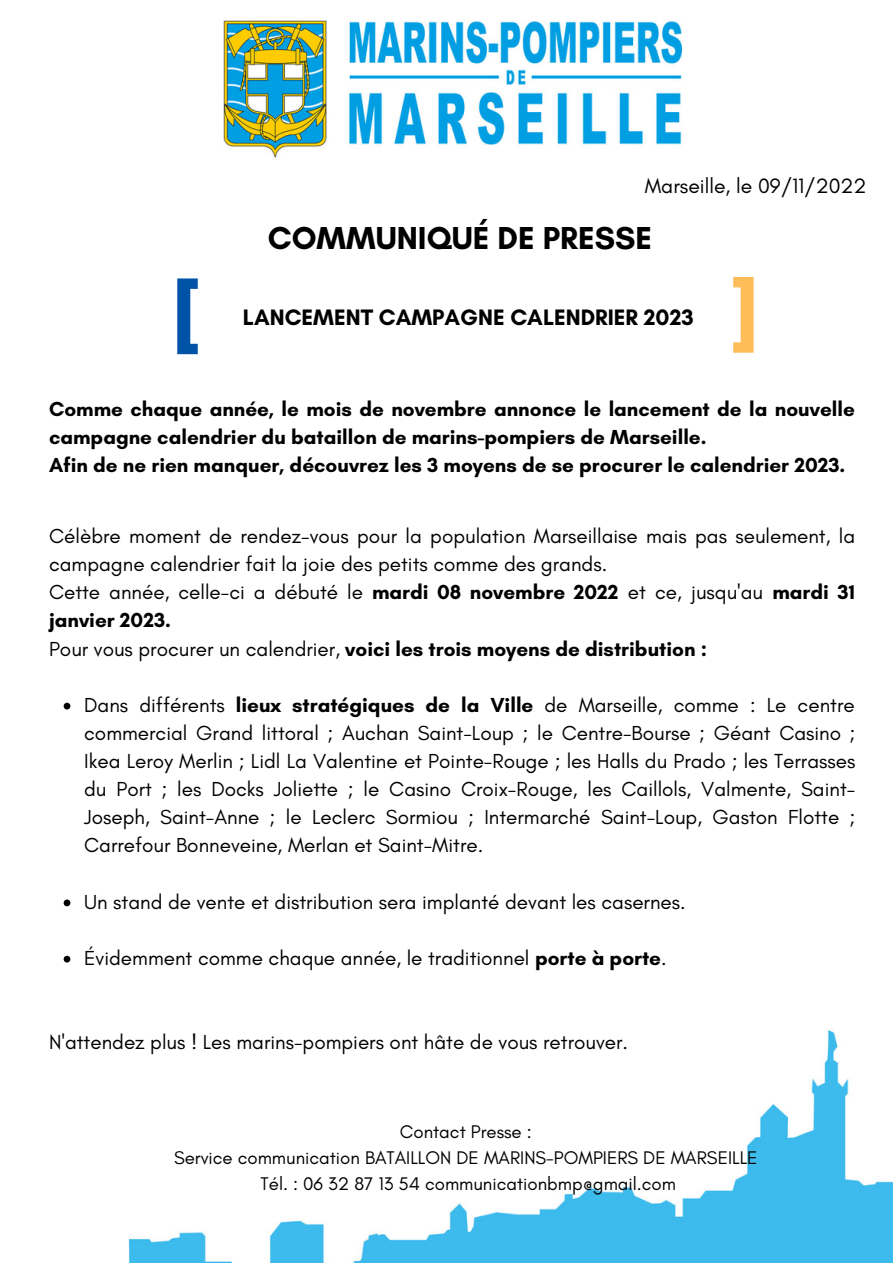
<style>
.page{position:relative;width:893px;height:1264px;background:#fff}
.page>*{position:absolute;margin:0;border:0;box-sizing:border-box;transform-origin:0 0}
.t1{font:800 83.85px "Open Sans";color:#ffbd59}
.t2{font:800 83.85px "Open Sans";color:#0053a6}
.t3{font:700 32.4px "Glacial Indifference";color:#000}
.t4{font:700 22.8px "Glacial Indifference";color:#000}
.t5{font:21.15px "Glacial Indifference";color:#000}
.t6{font:20.7px/28px "Glacial Indifference";color:#000;text-align:justify}
.t7{font:700 20.7px/28px "Glacial Indifference";color:#000}
.t8{font:18.6px/25.8px "Glacial Indifference";color:#000;text-align:center}
.s1{font-weight:700}
</style>
<div class="page">
<img style="left:223px;top:20px;width:459px;height:138px">
<img style="left:128px;top:1030px;width:764px;height:232px">
<svg style="left:64px;top:702px;width:6px;height:7px"></svg>
<svg style="left:64px;top:899px;width:6px;height:7px"></svg>
<svg style="left:64px;top:955px;width:6px;height:7px"></svg>
<p class="t5" style="left:644px;top:173px;width:223px">Marseille, le 09/11/2022</p>
<h1 class="t2" style="left:172px;top:250px;width:29px">[</h1>
<h2 class="t3" style="left:268px;top:218px;width:386px">COMMUNIQUÉ DE PRESSE</h2>
<p class="t4" style="left:243px;top:304px;width:452px">LANCEMENT CAMPAGNE CALENDRIER 2023</p>
<h1 class="t1" style="left:758px;top:381px;width:29px;rotate:-180deg">[</h1>
<p class="t7" style="left:49px;top:394px;width:807px">Comme chaque année, le mois de novembre annonce le lancement de la nouvelle campagne calendrier du bataillon de marins-pompiers de Marseille.<br>Afin de ne rien manquer, découvrez les 3 moyens de se procurer le calendrier 2023.</p>
<p class="t6" style="left:49px;top:522px;width:807px;text-align:left">Célèbre moment de rendez-vous pour la population Marseillaise mais pas seulement, la campagne calendrier fait la joie des petits comme des grands.<br>Cette année, celle-ci a débuté le <span class="s1">mardi 08 novembre 2022</span> et ce, jusqu'au <span class="s1">mardi 31 janvier 2023.<br></span>Pour vous procurer un calendrier, <span class="s1">voici les trois moyens de distribution :</span></p>
<p class="t6" style="left:84px;top:690px;width:772px">Dans différents <span class="s1">lieux stratégiques de la Ville</span> de Marseille, comme : Le centre commercial Grand littoral ; Auchan Saint-Loup ; le Centre-Bourse ; Géant Casino ; Ikea Leroy Merlin ; Lidl La Valentine et Pointe-Rouge ; les Halls du Prado ; les Terrasses du Port ; les Docks Joliette ; le Casino Croix-Rouge, les Caillols, Valmente, Saint-Joseph, Saint-Anne ; le Leclerc Sormiou ; Intermarché Saint-Loup, Gaston Flotte ; Carrefour Bonneveine, Merlan et Saint-Mitre.</p>
<p class="t6" style="left:84px;top:887px;width:603px">Un stand de vente et distribution sera implanté devant les casernes.</p>
<p class="t6" style="left:84px;top:943px;width:584px">Évidemment comme chaque année, le traditionnel <span class="s1">porte à porte</span>.</p>
<p class="t6" style="left:49px;top:1027px;width:580px">N'attendez plus ! Les marins-pompiers ont hâte de vous retrouver.</p>
<p class="t8" style="left:174px;top:1118px;width:585px">Contact Presse :<br>Service communication BATAILLON DE MARINS-POMPIERS DE MARSEILLE<br>Tél. : 06 32 87 13 54 communicationbmp@gmail.com</p>
</div>
